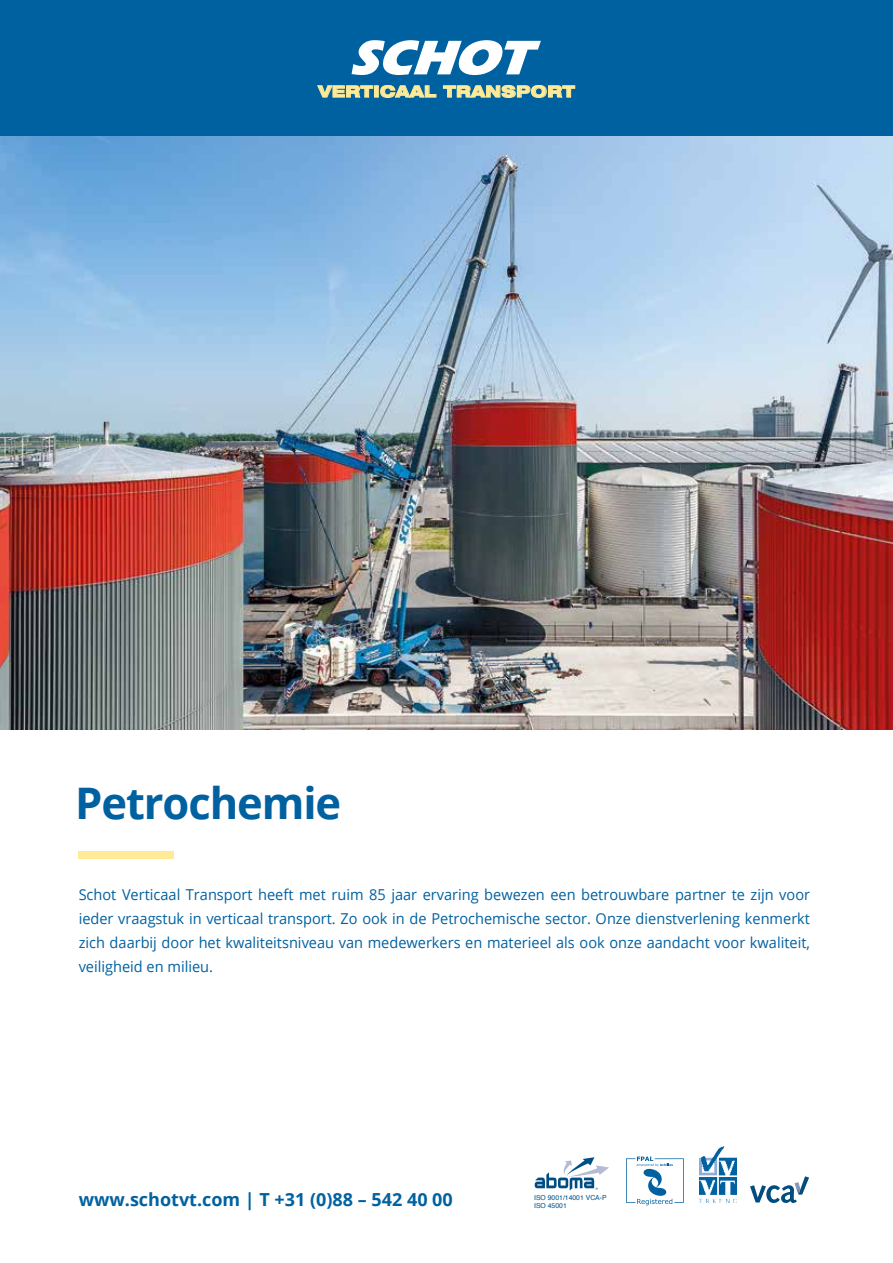
<style>
.page{position:relative;width:893px;height:1263px;background:#fff}
.page>*{position:absolute;margin:0;border:0;box-sizing:border-box;transform-origin:0 0}
.t1{font:700 43.5px "Open Sans";letter-spacing:-.025em;color:#0061a1}
.t2{font:700 18px "Open Sans";color:#0061a1}
.t3{font:800 expanded 15.9px "Helvetica Neue";letter-spacing:.035em;color:#ffea98}
.t4{font:15px/24px "Open Sans";color:#0061a1;text-align:justify}
.t5{font:6.9px/8.2px "Helvetica";color:#004d83}
</style>
<div class="page">
<img style="left:0;top:135px;width:893px;height:594px">
<div style="left:0;top:0;width:893px;height:135px;background:#0061a1"></div>
<svg style="left:352px;top:40px;width:189px;height:35px"></svg>
<svg style="left:317px;top:85px;width:56px;height:13px"></svg>
<div style="left:374px;top:86px;width:4px;height:11px;border:1px solid #ffea98"></div>
<svg style="left:380px;top:85px;width:56px;height:13px"></svg>
<svg style="left:443px;top:85px;width:132px;height:13px"></svg>
<div style="left:79px;top:852px;width:95px;height:7px;background:#ffea98"></div>
<svg style="left:535px;top:1157px;width:74px;height:33px"></svg>
<img style="left:700px;top:1146px;width:37px;height:56px">
<svg style="left:626px;top:1156px;width:58px;height:49px"></svg>
<svg style="left:750px;top:1176px;width:59px;height:27px"></svg>
<p class="t3" style="left:318px;top:82px;width:258px">VERTICAAL TRANSPORT</p>
<h1 class="t1" style="left:75px;top:786px;width:268px">Petrochemie</h1>
<p class="t4" style="left:79px;top:884px;width:733px">Schot Verticaal Transport heeft met ruim 85 jaar ervaring bewezen een betrouwbare partner te zijn voor ieder vraagstuk in verticaal transport. Zo ook in de Petrochemische sector. Onze dienstverlening kenmerkt zich daarbij door het kwaliteitsniveau van medewerkers en materieel als ook onze aandacht voor kwaliteit, veiligheid en milieu.</p>
<p class="t2" style="left:79px;top:1192px;width:376px">www.schotvt.com | T +31 (0)88 – 542 40 00</p>
<p class="t5" style="left:534px;top:1193px;width:74px">ISO 9001/14001 VCA-P<br>ISO 45001</p>
</div>
